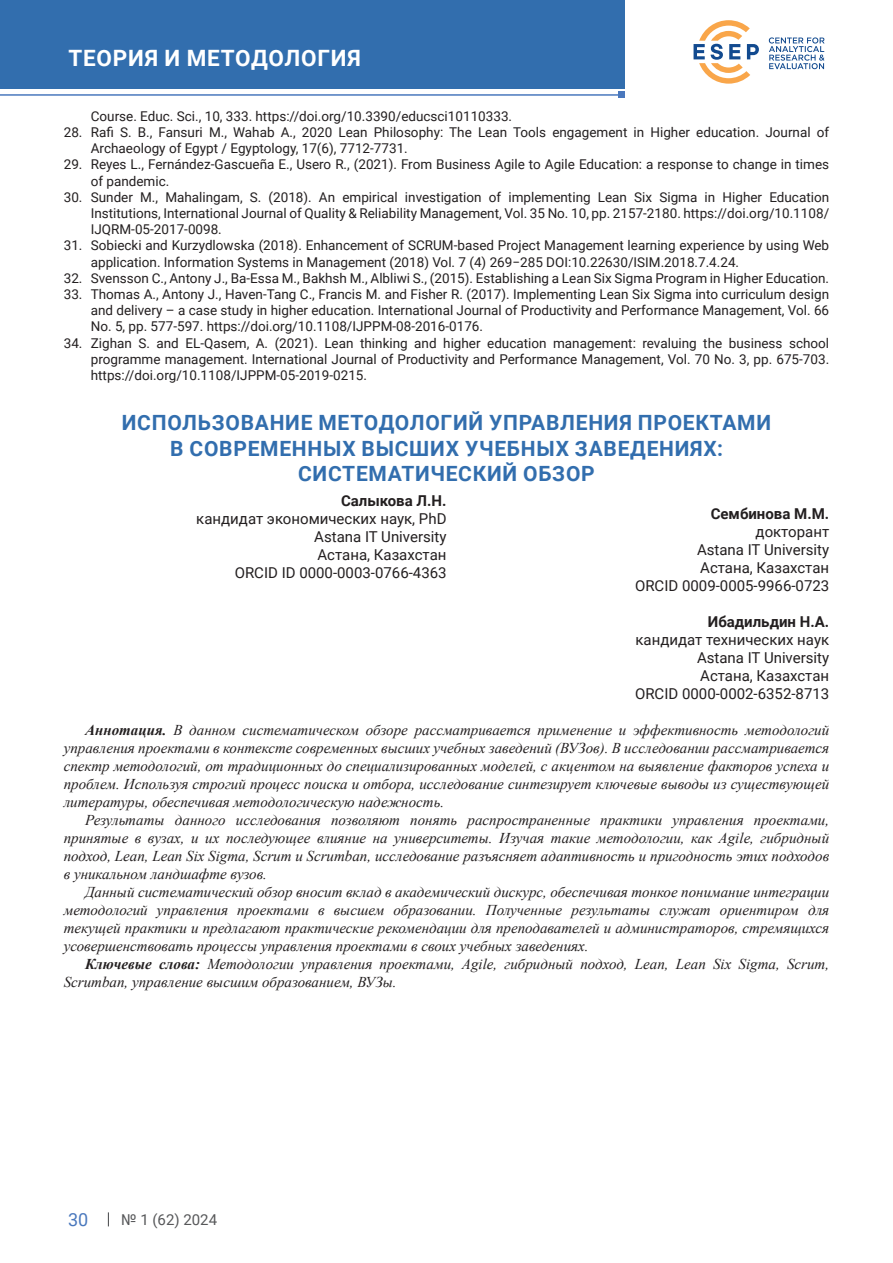
<style>
.page{position:relative;width:893px;height:1263px;background:#fff}
.page>*{position:absolute;margin:0;border:0;box-sizing:border-box;transform-origin:0 0}
.t1{font:700 22.5px "Roboto";letter-spacing:.035em;color:#fff}
.Заголовок_1_раздел{font:700 21px/25.2px "Roboto";letter-spacing:.035em;color:#326eae;text-align:center}
.t2{font:18px "Roboto";color:#4a78bd}
.t3{font:italic 15px/18px "Times New Roman";color:#231f20;text-align:justify}
.t4{font:15px "Roboto";color:#231f20}
.t5{font:700 15px "Roboto";color:#231f20}
.t6{font:15px "Roboto";color:#57585a}
.t7{font:13.5px/16.2px "Roboto";color:#231f20}
.s1{font-weight:700}
</style>
<div class="page">
<svg style="left:693px;top:20px;width:66px;height:64px"></svg>
<svg style="left:769px;top:37px;width:56px;height:32px"></svg>
<div style="left:0;top:0;width:625px;height:89px;background:#326eae"></div>
<hr style="left:0;top:94px;width:625px;height:2px;background:#4a78bd">
<svg style="left:619px;top:92px;width:6px;height:6px"></svg>
<svg style="left:108px;top:1212px;width:1px;height:14px"></svg>
<h1 class="t1" style="left:68px;top:42px;width:294px">ТЕОРИЯ И МЕТОДОЛОГИЯ</h1>
<p class="t7" style="left:91px;top:107px;width:423px">Course. Educ. Sci., 10, 333. https://doi.org/10.3390/educsci10110333.</p>
<p class="t7" style="left:91px;top:123px;width:740px;text-indent:-27px">28. Rafi S. B., Fansuri M., Wahab A., 2020 Lean Philosophy: The Lean Tools engagement in Higher education. Journal of<br>Archaeology of Egypt / Egyptology, 17(6), 7712-7731.</p>
<p class="t7" style="left:91px;top:156px;width:740px;text-indent:-27px">29. Reyes L., Fernández-Gascueña E., Usero R., (2021). From Business Agile to Agile Education: a response to change in times of pandemic.</p>
<p class="t7" style="left:91px;top:188px;width:740px;text-align:justify;text-indent:-27px">30. Sunder M., Mahalingam, S. (2018). An empirical investigation of implementing Lean Six Sigma in Higher Education Institutions, International Journal of Quality &amp; Reliability Management, Vol. 35 No. 10, pp. 2157-2180. https://doi.org/10.1108/ IJQRM-05-2017-0098.</p>
<p class="t7" style="left:91px;top:237px;width:740px;text-indent:-27px">31. Sobiecki and Kurzydlowska (2018). Enhancement of SCRUM-based Project Management learning experience by using Web application. Information Systems in Management (2018) Vol. 7 (4) 269−285 DOI:10.22630/ISIM.2018.7.4.24.</p>
<p class="t7" style="left:64px;top:269px;width:767px">32. Svensson C., Antony J., Ba-Essa M., Bakhsh M., Albliwi S., (2015). Establishing a Lean Six Sigma Program in Higher Education.</p>
<p class="t7" style="left:91px;top:285px;width:740px;text-align:justify;text-indent:-27px">33. Thomas A., Antony J., Haven-Tang C., Francis M. and Fisher R. (2017). Implementing Lean Six Sigma into curriculum design and delivery – a case study in higher education. International Journal of Productivity and Performance Management, Vol. 66<br>No. 5, pp. 577-597. https://doi.org/10.1108/IJPPM-08-2016-0176.</p>
<p class="t7" style="left:91px;top:334px;width:740px;text-align:justify;text-indent:-27px">34. Zighan S. and EL-Qasem, A. (2021). Lean thinking and higher education management: revaluing the business school programme management. International Journal of Productivity and Performance Management, Vol. 70 No. 3, pp. 675-703. https://doi.org/10.1108/IJPPM-05-2019-0215.</p>
<p class="Заголовок_1_раздел" style="left:122px;top:409px;width:651px">ИСПОЛЬЗОВАНИЕ МЕТОДОЛОГИЙ УПРАВЛЕНИЯ ПРОЕКТАМИ<br>В СОВРЕМЕННЫХ ВЫСШИХ УЧЕБНЫХ ЗАВЕДЕНИЯХ:<br>СИСТЕМАТИЧЕСКИЙ ОБЗОР</p>
<p class="t5" style="left:711px;top:503px;width:120px">Сембинова М.М.</p>
<p class="t4" style="left:756px;top:521px;width:75px">докторант</p>
<p class="t4" style="left:697px;top:539px;width:134px">Astana IT University</p>
<p class="t4" style="left:700px;top:557px;width:130px">Астана, Казахстан</p>
<p class="t4" style="left:635px;top:575px;width:196px">ORCID 0009-0005-9966-0723</p>
<p class="t5" style="left:708px;top:611px;width:123px">Ибадильдин Н.А.</p>
<p class="t4" style="left:635px;top:629px;width:195px">кандидат технических наук</p>
<p class="t4" style="left:697px;top:647px;width:134px">Astana IT University</p>
<p class="t4" style="left:700px;top:665px;width:130px">Астана, Казахстан</p>
<p class="t4" style="left:635px;top:683px;width:196px">ORCID 0000-0002-6352-8713</p>
<p class="t3" style="left:64px;top:720px;width:767px;text-indent:21px"><span class="s1">Аннотация.</span> В данном систематическом обзоре рассматривается применение и эффективность методологий управления проектами в контексте современных высших учебных заведений (ВУЗов). В исследовании рассматривается спектр методологий, от традиционных до специализированных моделей, с акцентом на выявление факторов успеха и проблем. Используя строгий процесс поиска и отбора, исследование синтезирует ключевые выводы из существующей литературы, обеспечивая методологическую надежность.</p>
<p class="t3" style="left:64px;top:810px;width:767px;text-indent:21px">Результаты данного исследования позволяют понять распространенные практики управления проектами, принятые в вузах, и их последующее влияние на университеты. Изучая такие методологии, как Agile, гибридный подход, Lean, Lean Six Sigma, Scrum и Scrumban, исследование разъясняет адаптивность и пригодность этих подходов в уникальном ландшафте вузов.</p>
<p class="t3" style="left:64px;top:882px;width:767px;text-indent:21px">Данный систематический обзор вносит вклад в академический дискурс, обеспечивая тонкое понимание интеграции методологий управления проектами в высшем образовании. Полученные результаты служат ориентиром для текущей практики и предлагают практические рекомендации для преподавателей и администраторов, стремящихся усовершенствовать процессы управления проектами в своих учебных заведениях.</p>
<p class="t3" style="left:64px;top:954px;width:767px;text-indent:21px"><span class="s1">Ключевые слова:</span> Методологии управления проектами, Agile, гибридный подход, Lean, Lean Six Sigma, Scrum,<br>Scrumban, управление высшим образованием, ВУЗы.</p>
<p class="t5" style="left:341px;top:490px;width:107px">Салыкова Л.Н.</p>
<p class="t4" style="left:196px;top:508px;width:252px">кандидат экономических наук, PhD</p>
<p class="t4" style="left:314px;top:526px;width:134px">Astana IT University</p>
<p class="t4" style="left:317px;top:544px;width:130px">Астана, Казахстан</p>
<p class="t4" style="left:235px;top:562px;width:213px">ORCID ID 0000-0003-0766-4363</p>
<h3 class="t2" style="left:68px;top:1207px;width:22px">30</h3>
<p class="t6" style="left:121px;top:1209px;width:97px">№ 1 (62) 2024</p>
</div>
